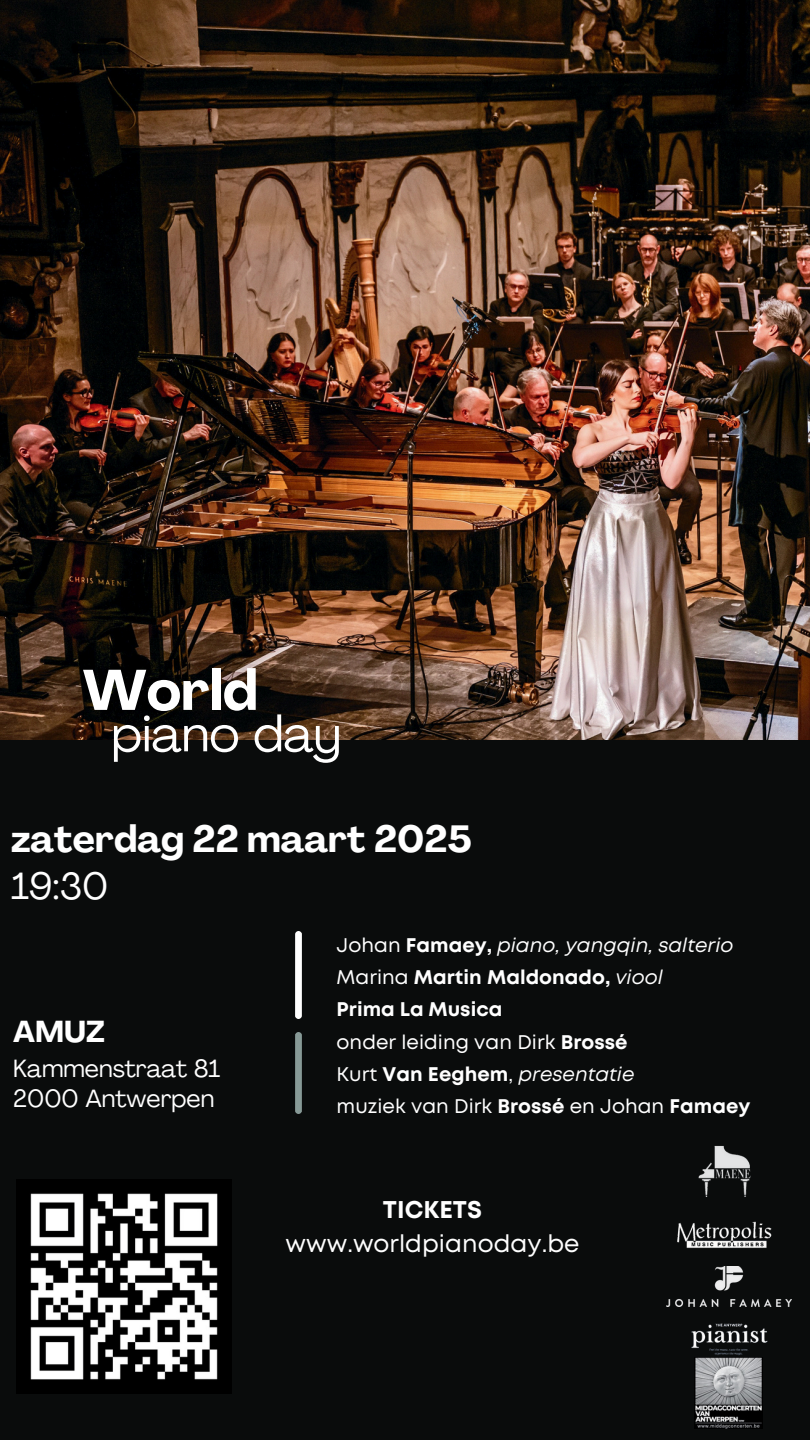
<style>
.page{position:relative;width:810px;height:1440px;background:#0a0c0c}
.page>*{position:absolute;margin:0;border:0;box-sizing:border-box;transform-origin:0 0}
.t1{font:700 56.4px "Agrandir";color:#fff}
.t2{font:50.2px "Agrandir";color:#fff}
.t3{font:700 37.4px/46.6px "Agrandir";color:#fff}
.t4{font:700 29.9px "Agrandir";color:#fff}
.t5{font:24.6px/30.8px "Agrandir";color:#fff}
.t6{font:24.2px/34.5px "Mont";letter-spacing:.005em;color:#fff;text-align:center}
.t7{font:700 19.7px/32.2px "Mont";letter-spacing:.005em;color:#fff}
.s1{font-weight:400}
.s2{font-weight:400;font-style:italic}
.s3{font-weight:700}
</style>
<div class="page">
<img style="left:0;top:0;width:810px;height:740px">
<img style="left:295px;top:932px;width:6px;height:87px">
<img style="left:295px;top:1032px;width:6px;height:82px">
<img style="left:698px;top:1145px;width:53px;height:52px">
<img style="left:17px;top:1179px;width:214px;height:215px">
<img style="left:667px;top:1266px;width:124px;height:40px">
<img style="left:677px;top:1221px;width:95px;height:27px">
<img style="left:691px;top:1323px;width:77px;height:32px">
<img style="left:694px;top:1357px;width:68px;height:71px">
<h4 class="t1" style="left:83px;top:668px;width:177px">World</h4>
<h3 class="t2" style="left:111px;top:714px;width:231px">piano day</h3>
<p class="t3" style="left:11px;top:819px;width:462px">zaterdag 22 maart 2025<br><span class="s1">19:30</span></p>
<h2 class="t4" style="left:13px;top:1019px;width:93px">AMUZ</h2>
<h2 class="t5" style="left:13px;top:1055px;width:208px">Kammenstraat 81<br>2000 Antwerpen</h2>
<p class="t7" style="left:337px;top:931px;width:415px"><span class="s1">Johan</span> Famaey, <span class="s2">piano, yangqin, salterio<br></span><span class="s1">Marina</span> Martin Maldonado, <span class="s2">viool<br></span>Prima La Musica<br><span class="s1">onder leiding van Dirk</span> Brossé<br><span class="s1">Kurt</span> Van Eeghem<span class="s1">,</span> <span class="s2">presentatie<br></span><span class="s1">muziek van Dirk</span> Brossé <span class="s1">en Johan</span> Famaey</p>
<h1 class="t6" style="left:286px;top:1194px;width:295px"><span class="s3">TICKETS </span>www.worldpianoday.be</h1>
</div>
